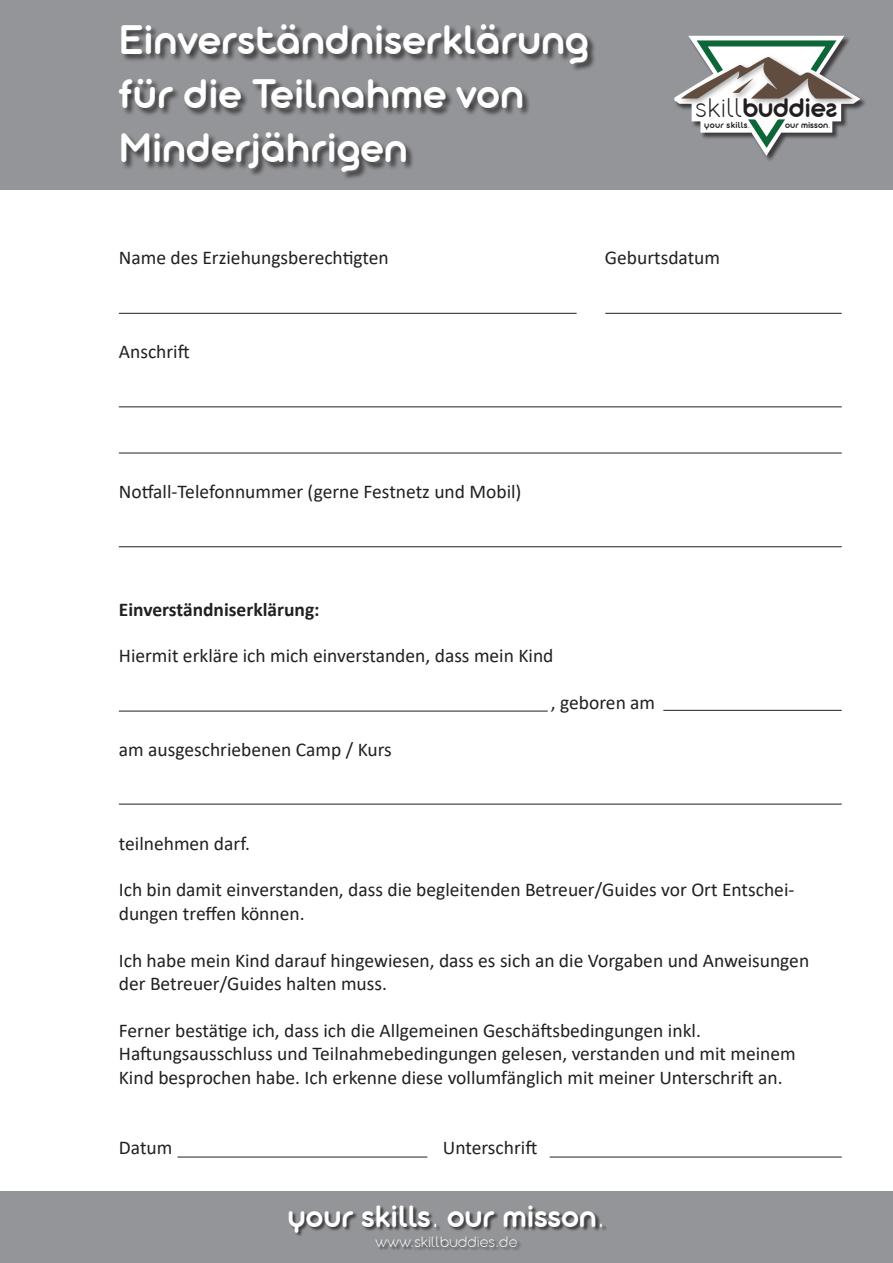
<style>
.page{position:relative;width:893px;height:1263px;background:#fff}
.page>*{position:absolute;margin:0;border:0;box-sizing:border-box;transform-origin:0 0}
.t1{font:45px/54px "Aristotelica Display Trial Dm Bd";color:#fff}
.t2{font:33.6px "Aristotelica Display Trial Dm Bd";color:#fff}
.t3{font:29.25px "Aristotelica Display Trial Dm Bd";letter-spacing:-.015em;color:#231f20}
.t4{font:19.5px/23.4px "Calibri";color:#231f20}
.t5{font:700 19.5px "Calibri";color:#231f20}
.t6{font:300 expanded 16.35px "Aristotelica Display Trial";color:#fff}
.t7{font:9.6px "Aristotelica Display Trial Dm Bd";letter-spacing:.025em;color:#231f20}
.t8{font:9.6px "Aristotelica Display Trial Dm Bd";color:#231f20}
.s1{font-family:"Aristotelica Display Trial";font-weight:300;font-stretch:expanded}
</style>
<div class="page">
<div style="left:0;top:0;width:893px;height:189px;background:#939598"></div>
<div style="left:119px;top:24px;width:478px;height:157px;background:#231f20;opacity:.75"></div>
<div style="left:0;top:1191px;width:893px;height:72px;background:#939598"></div>
<div style="left:289px;top:1206px;width:318px;height:45px;background:#231f20;opacity:.75"></div>
<hr style="left:119px;top:313px;width:458px;height:1px;background:#231f20">
<hr style="left:605px;top:313px;width:237px;height:1px;background:#231f20">
<hr style="left:663px;top:710px;width:179px;height:1px;background:#231f20">
<hr style="left:119px;top:406px;width:723px;height:1px;background:#231f20">
<hr style="left:119px;top:453px;width:723px;height:1px;background:#231f20">
<hr style="left:119px;top:546px;width:723px;height:1px;background:#231f20">
<hr style="left:119px;top:804px;width:723px;height:1px;background:#231f20">
<hr style="left:119px;top:711px;width:429px;height:1px;background:#231f20">
<hr style="left:178px;top:1157px;width:249px;height:1px;background:#231f20">
<hr style="left:550px;top:1157px;width:292px;height:1px;background:#231f20">
<svg style="left:674px;top:36px;width:186px;height:120px"></svg>
<h1 class="t1" style="left:119px;top:14px;width:471px">Einverständniserklärung für die Teilnahme von<br>Minderjährigen</h1>
<h3 class="t3" style="left:695px;top:91px;width:132px"><span class="s1">skill</span>buddie</h3>
<p class="t7" style="left:704px;top:119px;width:48px">your skills.</p>
<p class="t8" style="left:785px;top:119px;width:47px">our misson.</p>
<p class="t4" style="left:119px;top:246px;width:271px">Name des Erziehungsberechtigten</p>
<p class="t4" style="left:605px;top:246px;width:117px">Geburtsdatum</p>
<p class="t4" style="left:119px;top:339px;width:72px">Anschrift</p>
<p class="t4" style="left:119px;top:480px;width:404px">Notfall-Telefonnummer (gerne Festnetz und Mobil)</p>
<p class="t5" style="left:119px;top:595px;width:202px">Einverständniserklärung:</p>
<p class="t4" style="left:119px;top:644px;width:436px">Hiermit erkläre ich mich einverstanden, dass mein Kind</p>
<p class="t4" style="left:551px;top:690px;width:106px">, geboren am</p>
<p class="t4" style="left:119px;top:737px;width:274px">am ausgeschriebenen Camp / Kurs</p>
<p class="t4" style="left:119px;top:831px;width:133px">teilnehmen darf.</p>
<p class="t4" style="left:119px;top:878px;width:677px">Ich bin damit einverstanden, dass die begleitenden Betreuer/Guides vor Ort Entschei&shy;dungen treffen können.</p>
<p class="t4" style="left:119px;top:948px;width:692px">Ich habe mein Kind darauf hingewiesen, dass es sich an die Vorgaben und Anweisungen der Betreuer/Guides halten muss.</p>
<p class="t4" style="left:119px;top:1018px;width:678px">Ferner bestätige ich, dass ich die Allgemeinen Geschäftsbedingungen inkl.<br>Haftungsausschluss und Teilnahmebedingungen gelesen, verstanden und mit meinem<br>Kind besprochen habe. Ich erkenne diese vollumfänglich mit meiner Unterschrift an.</p>
<p class="t4" style="left:119px;top:1135px;width:55px">Datum</p>
<p class="t4" style="left:443px;top:1135px;width:96px">Unterschrift</p>
<h2 class="t2" style="left:287px;top:1197px;width:319px">your skills. our misson.</h2>
<p class="t6" style="left:376px;top:1233px;width:143px">www.skillbuddies.de</p>
</div>
